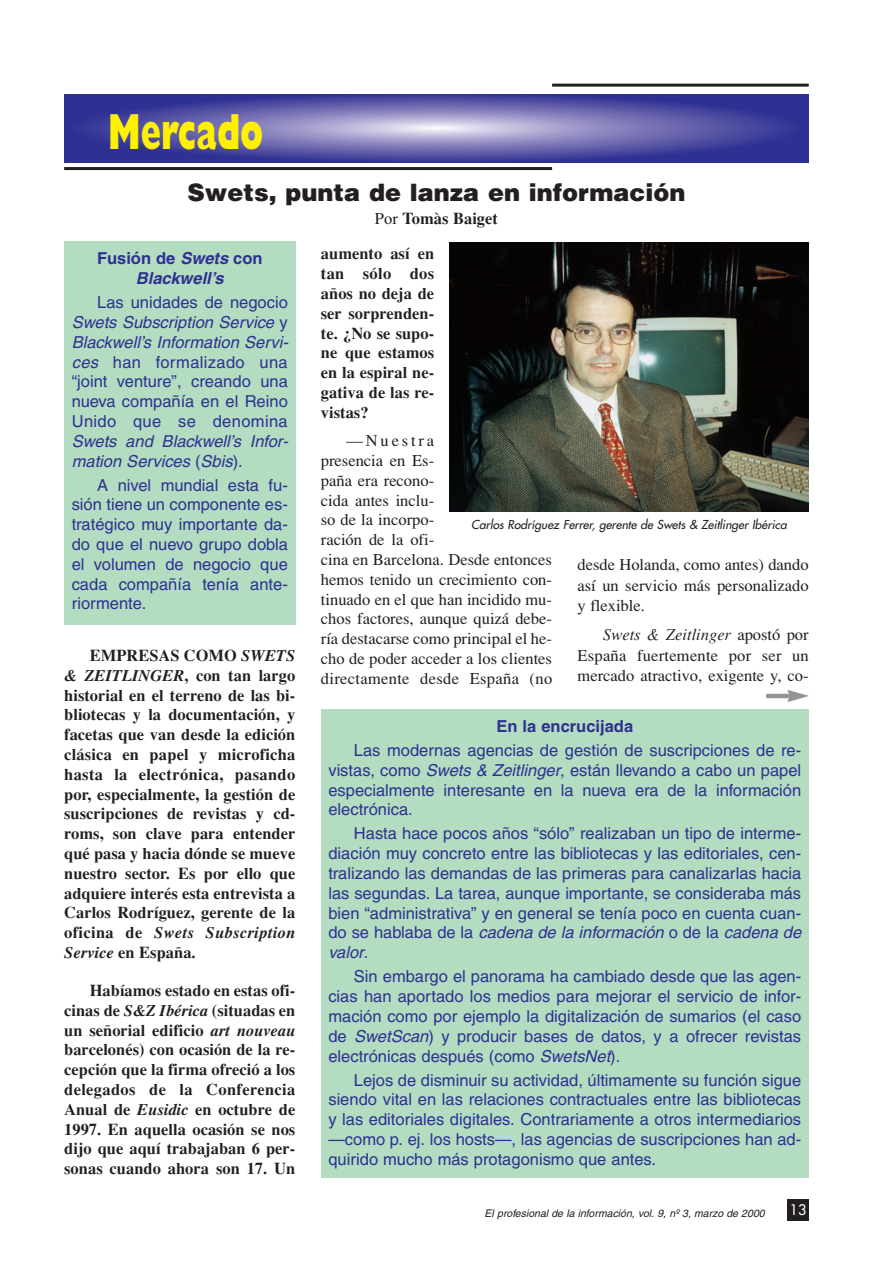
<style>
.page{position:relative;width:893px;height:1263px;background:#fff}
.page>*{position:absolute;margin:0;border:0;box-sizing:border-box;transform-origin:0 0}
.t1{font:800 51px "Gill Sans";color:#fff101;scale:.65 1}
.t2{font:900 24px "Helvetica";color:#231f20}
.t3{font:16.5px/19.8px "Helvetica";color:#2e3092;text-align:justify}
.t4{font:700 16.5px/19.8px "Times";color:#231f20;text-align:justify}
.t5{font:16.5px/19.8px "Times";color:#231f20;text-align:justify}
.t6{font:italic 16.5px/19.8px "Helvetica";color:#2e3092}
.t7{font:italic 700 16.5px/19.8px "Helvetica";color:#2e3092;text-align:center}
.t8{font:700 16.5px "Helvetica";color:#2e3092}
.t9{font:14.25px "Futura";color:#fff}
.t10{font:italic 12px "Futura";color:#231f20}
.t11{font:italic 10.5px "Helvetica";color:#231f20}
.s1{font-weight:400}
.s2{font-style:normal}
.s3{font-style:italic}
</style>
<div class="page">
<div style="left:321px;top:709px;width:487px;height:469px;background:#b3dcc0"></div>
<div style="left:787px;top:1199px;width:21px;height:21px;background:#231f20"></div>
<hr style="left:766px;top:694px;width:22px;height:4px;background:#939598">
<svg style="left:787px;top:690px;width:21px;height:12px"></svg>
<svg style="left:70px;top:94px;width:733px;height:68px;background:#3c3c98"></svg>
<div style="left:166px;top:102px;width:541px;height:52px;background:#5f5ba8;border-radius:50%"></div>
<div style="left:179px;top:104px;width:515px;height:49px;background:#6561ab;border-radius:50%"></div>
<div style="left:191px;top:105px;width:491px;height:47px;background:#6b66ae;border-radius:50%"></div>
<div style="left:200px;top:106px;width:471px;height:45px;background:#716bb1;border-radius:50%"></div>
<div style="left:220px;top:107px;width:433px;height:41px;background:#7873b5;border-radius:50%"></div>
<div style="left:221px;top:108px;width:430px;height:41px;background:#7973b6;border-radius:50%"></div>
<div style="left:233px;top:109px;width:407px;height:39px;background:#7f79b9;border-radius:50%"></div>
<div style="left:240px;top:110px;width:393px;height:37px;background:#837dbb;border-radius:50%"></div>
<div style="left:242px;top:109px;width:389px;height:37px;background:#837dbb;border-radius:50%"></div>
<div style="left:250px;top:110px;width:372px;height:36px;background:#8882bd;border-radius:50%"></div>
<div style="left:263px;top:112px;width:346px;height:33px;background:#8e88c1;border-radius:50%"></div>
<div style="left:272px;top:112px;width:329px;height:31px;background:#938dc4;border-radius:50%"></div>
<div style="left:275px;top:113px;width:322px;height:31px;background:#948ec4;border-radius:50%"></div>
<div style="left:285px;top:114px;width:302px;height:29px;background:#9a94c7;border-radius:50%"></div>
<div style="left:294px;top:115px;width:285px;height:27px;background:#9f99ca;border-radius:50%"></div>
<div style="left:304px;top:115px;width:265px;height:25px;background:#a49fcd;border-radius:50%"></div>
<div style="left:307px;top:116px;width:259px;height:25px;background:#a6a1ce;border-radius:50%"></div>
<div style="left:317px;top:117px;width:239px;height:23px;background:#aba7d2;border-radius:50%"></div>
<div style="left:326px;top:117px;width:221px;height:21px;background:#b1acd4;border-radius:50%"></div>
<div style="left:327px;top:118px;width:218px;height:21px;background:#b1add5;border-radius:50%"></div>
<div style="left:335px;top:118px;width:203px;height:20px;background:#b6b2d7;border-radius:50%"></div>
<div style="left:337px;top:119px;width:198px;height:19px;background:#b8b4d8;border-radius:50%"></div>
<div style="left:343px;top:119px;width:186px;height:18px;background:#bbb8da;border-radius:50%"></div>
<div style="left:349px;top:120px;width:175px;height:16px;background:#bfbcdc;border-radius:50%"></div>
<div style="left:356px;top:120px;width:160px;height:15px;background:#c4c1df;border-radius:50%"></div>
<div style="left:359px;top:121px;width:154px;height:15px;background:#c5c3e0;border-radius:50%"></div>
<div style="left:365px;top:121px;width:142px;height:14px;background:#c9c7e3;border-radius:50%"></div>
<div style="left:367px;top:122px;width:139px;height:13px;background:#cac8e3;border-radius:50%"></div>
<div style="left:372px;top:122px;width:128px;height:12px;background:#cecce5;border-radius:50%"></div>
<div style="left:378px;top:122px;width:116px;height:11px;background:#d2d0e8;border-radius:50%"></div>
<div style="left:381px;top:123px;width:111px;height:11px;background:#d4d2e9;border-radius:50%"></div>
<div style="left:387px;top:123px;width:99px;height:10px;background:#d8d6eb;border-radius:50%"></div>
<div style="left:388px;top:124px;width:96px;height:9px;background:#dad8ec;border-radius:50%"></div>
<div style="left:394px;top:124px;width:84px;height:8px;background:#dedcee;border-radius:50%"></div>
<div style="left:397px;top:125px;width:79px;height:7px;background:#e0dfef;border-radius:50%"></div>
<div style="left:403px;top:125px;width:67px;height:6px;background:#e4e3f1;border-radius:50%"></div>
<div style="left:407px;top:126px;width:58px;height:5px;background:#e8e7f3;border-radius:50%"></div>
<div style="left:409px;top:125px;width:55px;height:6px;background:#e9e8f3;border-radius:50%"></div>
<div style="left:410px;top:125px;width:52px;height:5px;background:#eae9f4;border-radius:50%"></div>
<hr style="left:415px;top:126px;width:43px;height:4px;background:#ededf6;border-radius:50%">
<hr style="left:419px;top:127px;width:35px;height:3px;background:#f1f1f8;border-radius:50%">
<hr style="left:423px;top:127px;width:26px;height:3px;background:#f5f5fa;border-radius:50%">
<hr style="left:552px;top:84px;width:256px;height:3px;background:#231f20">
<hr style="left:64px;top:167px;width:488px;height:3px;background:#231f20">
<img style="left:449px;top:242px;width:359px;height:270px">
<div style="left:64px;top:241px;width:231px;height:383px;background:#b3dcc0"></div>
<h1 class="t1" style="left:108px;top:114px;width:240px">Mercado</h1>
<h2 class="t2" style="left:187px;top:184px;width:499px">Swets, punta de lanza en información</h2>
<p class="t4" style="left:375px;top:210px;width:125px"><span class="s1">Por</span> Tomàs Baiget</p>
<p class="t7" style="left:97px;top:250px;width:167px"><span class="s2">Fusión de</span> Swets<span class="s2">con<br></span>Blackwell’s</p>
<p class="t3" style="left:72px;top:294px;width:221px;text-align:left;text-indent:26px">Las unidades de negocio<br><span class="s3">Swets Subscription Service</span> y<br><span class="s3">Blackwell’s Information Servi&shy;ces</span> han formalizado una “joint venture”, creando una nueva compañía en el Reino<br>Unido que se denomina</p>
<p class="t6" style="left:72px;top:433px;width:221px">Swets and Blackwell’s Infor&shy;mation Services <span class="s2">(</span> Sbis<span class="s2">) .</span></p>
<p class="t3" style="left:72px;top:476px;width:218px;text-indent:26px">A nivel mundial esta fu&shy;sión tiene un componente es&shy;tratégico muy importante da&shy;do que el nuevo grupo dobla el volumen de negocio que cada compañía tenía ante&shy;riormente.</p>
<p class="t4" style="left:64px;top:647px;width:233px;text-indent:25px">EMPRESAS COMO <span class="s3">SWETS &amp; ZEITLINGER</span>, con tan largo historial en el terreno de las bi&shy;bliotecas y la documentación, y facetas que van desde la edición clásica en papel y microficha hasta la electrónica, pasando por, especialmente, la gestión de suscripciones de revistas y cd&shy;roms, son clave para entender qué pasa y hacia dónde se mueve nuestro sector. Es por ello que adquiere interés esta entrevista a Carlos Rodríguez, gerente de la oficina de <span class="s3">Swets Subscription Service</span> en España.</p>
<p class="t4" style="left:64px;top:982px;width:233px;text-indent:26px">Habíamos estado en estas ofi&shy;cinas de <span class="s3">S&amp;Z Ibérica</span> (situadas en un señorial edificio <span class="s3">art nouveau </span>barcelonés) con ocasión de la re&shy;cepción que la firma ofreció a los delegados de la Conferencia Anual de <span class="s3">Eusidic</span> en octubre de 1997. En aquella ocasión se nos dijo que aquí trabajaban 6 per&shy;sonas cuando ahora son 17. Un</p>
<p class="t4" style="left:321px;top:245px;width:115px">aumento así en tan sólo dos años no deja de ser sorprenden&shy;te. ¿No se supo&shy;ne que estamos en la espiral ne&shy;gativa de las re&shy;vistas?</p>
<p class="t5" style="left:321px;top:432px;width:233px;text-align:left;text-indent:26px">—Nuestra<br>presencia en Es-<br>paña era recono-<br>cida antes inclu-<br>so de la incorpo-<br>ración de la ofi-<br>cina en Barcelona. Desde entonces hemos tenido un crecimiento con&shy;tinuado en el que han incidido mu&shy;chos factores, aunque quizá debe&shy;ría destacarse como principal el he&shy;cho de poder acceder a los clientes directamente desde España (no</p>
<p class="t10" style="left:471px;top:518px;width:319px">Carlos Rodríguez Ferrer, gerente de Swets &amp; Zeitlinger Ibérica</p>
<p class="t5" style="left:577px;top:556px;width:233px;line-height:20.5px">desde Holanda, como antes) dando así un servicio más personalizado y flexible.</p>
<p class="t5" style="left:577px;top:626px;width:233px;line-height:20.5px;text-indent:26px"><span class="s3">Swets &amp; Zeitlinger</span> apostó por España fuertemente por ser un mercado atractivo, exigente y, co-</p>
<p class="t8" style="left:496px;top:720px;width:138px">En la encrucijada</p>
<p class="t3" style="left:328px;top:742px;width:474px;text-indent:26px">Las modernas agencias de gestión de suscripciones de re&shy;vistas, como <span class="s3">Swets &amp; Zeitlinger</span>, están llevando a cabo un papel especialmente interesante en la nueva era de la información electrónica.</p>
<p class="t3" style="left:328px;top:825px;width:477px;text-align:left;text-indent:26px">Hasta hace pocos años “sólo” realizaban un tipo de interme&shy;diación muy concreto entre las bibliotecas y las editoriales, cen&shy;tralizando las demandas de las primeras para canalizarlas hacia las segundas. La tarea, aunque importante, se consideraba más bien “administrativa” y en general se tenía poco en cuenta cuan&shy;d o s e h a b l a b a d e l a <span class="s3">cadena de la información</span> o d e l a <span class="s3">cadena de valor</span>.</p>
<p class="t3" style="left:328px;top:968px;width:474px;text-indent:26px">Sin embargo el panorama ha cambiado desde que las agen&shy;cias han aportado los medios para mejorar el servicio de infor&shy;mación como por ejemplo la digitalización de sumarios (el caso de <span class="s3">SwetScan</span>) y producir bases de datos, y a ofrecer revistas electrónicas después (como <span class="s3">SwetsNet</span>).</p>
<p class="t3" style="left:328px;top:1071px;width:474px;text-indent:26px">Lejos de disminuir su actividad, últimamente su función sigue siendo vital en las relaciones contractuales entre las bibliotecas y las editoriales digitales. Contrariamente a otros intermediarios —como p. ej. los hosts—, las agencias de suscripciones han ad&shy;quirido mucho más protagonismo que antes.</p>
<p class="t11" style="left:484px;top:1209px;width:283px">El profesional de la información, vol. 9, nº 3, marzo de 2000</p>
<p class="t9" style="left:789px;top:1203px;width:18px">13</p>
</div>
